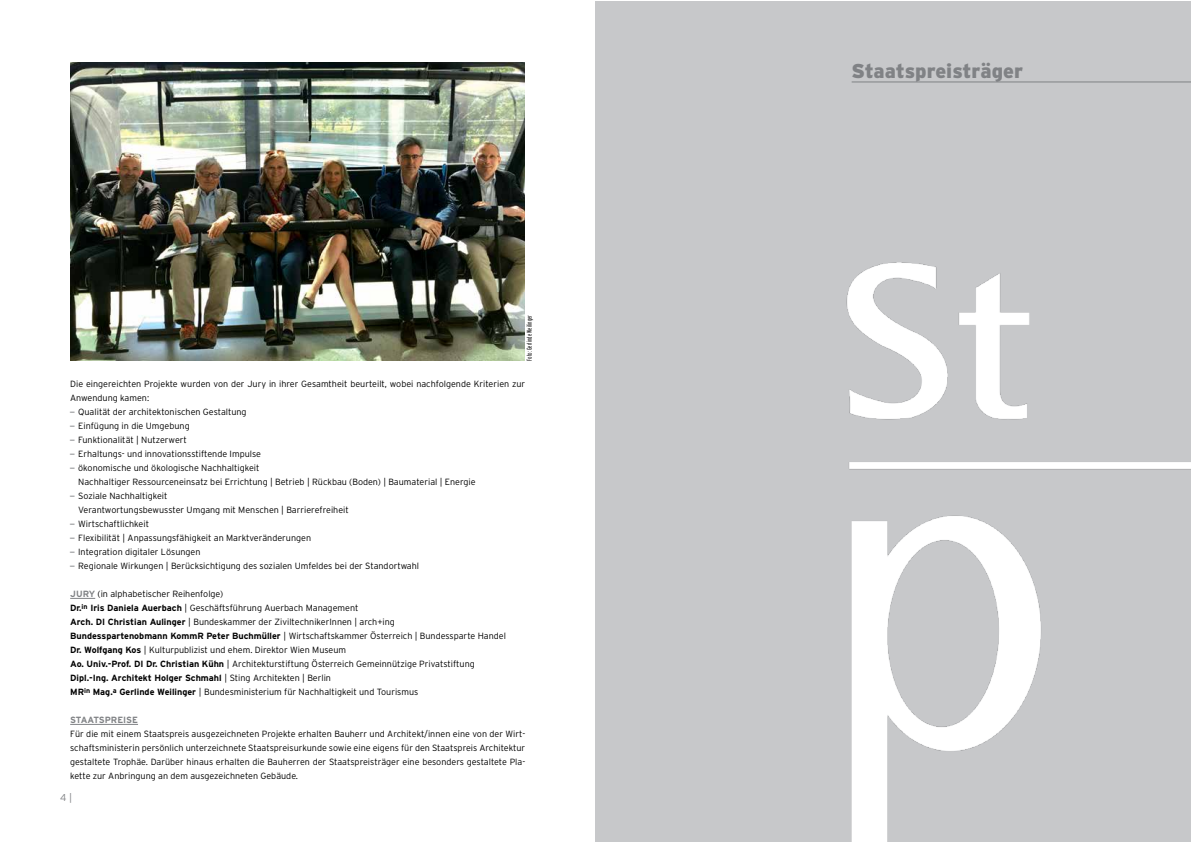
<style>
.page{position:relative;width:1191px;height:842px;background:#fff}
.page>*{position:absolute;margin:0;border:0;box-sizing:border-box;transform-origin:0 0}
.t1{font:900 20px "Interstate";color:#808285}
.t2{font:300 10px "Interstate";color:#808285}
.t3{font:300 9px/14px "Interstate";color:#000}
.t4{font:700 9px "Interstate";color:#808285}
.t5{font:300 extra-condensed 7px "Interstate";color:#000}
.s1{font-weight:700;color:#808285}
.s2{font-weight:700}
</style>
<div class="page">
<div style="left:595px;top:1px;width:595px;height:840px;background:#c7c8ca"></div>
<svg style="left:70px;top:598px;width:25px;height:1px"></svg>
<hr style="left:70px;top:724px;width:68px;height:1px;background:#808285">
<img style="left:596px;top:155px;width:595px;height:687px">
<img style="left:71px;top:62px;width:453px;height:298px">
<hr style="left:851px;top:82px;width:340px;height:1px;background:#808285">
<p class="t5" style="left:525px;top:361px;width:47px;rotate:-90deg">Foto: Gerlinde Weilinger</p>
<p class="t3" style="left:70px;top:377px;width:456px">Die eingereichten Projekte wurden von der Jury in ihrer Gesamtheit beurteilt, wobei nachfolgende Kriterien zur</p>
<p class="t3" style="left:70px;top:391px;width:80px">Anwendung kamen:</p>
<p class="t3" style="left:70px;top:405px;width:178px"><sup>_</sup> Qualität der architektonischen Gestaltung</p>
<p class="t3" style="left:70px;top:419px;width:121px"><sup>_</sup> Einfügung in die Umgebung</p>
<p class="t3" style="left:70px;top:433px;width:118px"><sup>_</sup> Funktionalität | Nutzerwert</p>
<p class="t3" style="left:70px;top:447px;width:192px"><sup>_</sup> Erhaltungs- und innovationsstiftende Impulse</p>
<p class="t3" style="left:70px;top:461px;width:191px"><sup>_</sup> ökonomische und ökologische Nachhaltigkeit</p>
<p class="t3" style="left:78px;top:475px;width:399px">Nachhaltiger Ressourceneinsatz bei Errichtung | Betrieb | Rückbau (Boden) | Baumaterial | Energie</p>
<p class="t3" style="left:70px;top:489px;width:99px"><sup>_</sup> Soziale Nachhaltigkeit</p>
<p class="t3" style="left:78px;top:503px;width:272px">Verantwortungsbewusster Umgang mit Menschen | Barrierefreiheit</p>
<p class="t3" style="left:70px;top:517px;width:80px"><sup>_</sup> Wirtschaftlichkeit</p>
<p class="t3" style="left:70px;top:531px;width:242px"><sup>_</sup> Flexibilität | Anpassungsfähigkeit an Marktveränderungen</p>
<p class="t3" style="left:70px;top:545px;width:132px"><sup>_</sup> Integration digitaler Lösungen</p>
<p class="t3" style="left:70px;top:559px;width:350px"><sup>_</sup> Regionale Wirkungen | Berücksichtigung des sozialen Umfeldes bei der Standortwahl</p>
<p class="t3" style="left:70px;top:587px;width:437px"><span class="s1">JURY</span> (in alphabetischer Reihenfolge)<br><span class="s2">Dr.</span><sup>in</sup> <span class="s2">Iris Daniela Auerbach</span> | Geschäftsführung Auerbach Management<br><span class="s2">Arch. DI Christian Aulinger</span> | Bundeskammer der ZiviltechnikerInnen | arch+ing<br><span class="s2">Bundesspartenobmann KommR Peter Buchmüller</span> | Wirtschaftskammer Österreich | Bundessparte Handel <span class="s2">Dr. Wolfgang Kos</span> | Kulturpublizist und ehem. Direktor Wien Museum<br><span class="s2">Ao. Univ.-Prof. DI Dr. Christian Kühn</span> | Architekturstiftung Österreich Gemeinnützige Privatstiftung <span class="s2">Dipl.-Ing. Architekt Holger Schmahl</span> | Sting Architekten | Berlin<br><span class="s2">MR</span><sup>in</sup> <span class="s2">Mag.</span><sup>a</sup> <span class="s2">Gerlinde Weilinger</span> | Bundesministerium für Nachhaltigkeit und Tourismus</p>
<p class="t4" style="left:70px;top:715px;width:69px">STAATSPREISE</p>
<p class="t3" style="left:70px;top:727px;width:456px;text-align:justify">Für die mit einem Staatspreis ausgezeichneten Projekte erhalten Bauherr und Architekt/innen eine von der Wirt&shy;schaftsministerin persönlich unterzeichnete Staatspreisurkunde sowie eine eigens für den Staatspreis Architektur gestaltete Trophäe. Darüber hinaus erhalten die Bauherren der Staatspreisträger eine besonders gestaltete Pla&shy;kette zur Anbringung an dem ausgezeichneten Gebäude.</p>
<p class="t2" style="left:60px;top:792px;width:13px">4 |</p>
<h1 class="t1" style="left:851px;top:60px;width:173px">Staatspreisträger</h1>
</div>
